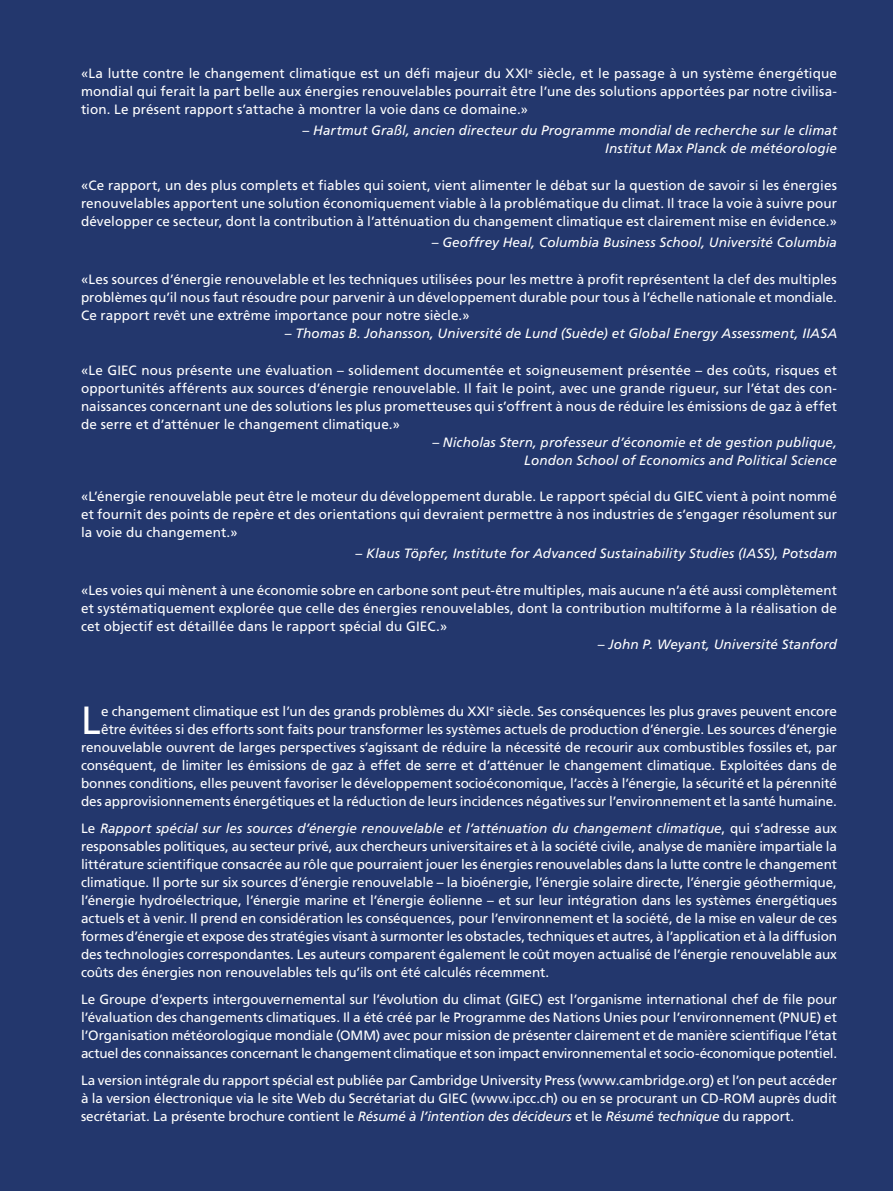
<style>
.page{position:relative;width:893px;height:1191px;background:#23376d}
.page>*{position:absolute;margin:0;border:0;box-sizing:border-box;transform-origin:0 0}
.t1{font:39.3px "Frutiger LT Pro";color:#fff}
.t2{font:13.5px/18px "Frutiger LT Pro";letter-spacing:-.005em;color:#fff;text-align:justify}
.t3{font:italic 13.5px/18px "Frutiger LT Pro";letter-spacing:.005em;color:#fff;text-align:right}
.s1{font-style:italic}
</style>
<div class="page">
<p class="t2" style="left:81px;top:65px;width:758px">«La lutte contre le changement climatique est un défi majeur du XXI<sup>e</sup> siècle, et le passage à un système énergétique mondial qui ferait la part belle aux énergies renouvelables pourrait être l’une des solutions apportées par notre civilisa&shy;tion. Le présent rapport s’attache à montrer la voie dans ce domaine.»</p>
<p class="t3" style="left:303px;top:122px;width:536px">– Hartmut Graßl, ancien directeur du Programme mondial de recherche sur le climat<br>Institut Max Planck de météorologie</p>
<p class="t2" style="left:81px;top:176px;width:757px">«Ce rapport, un des plus complets et fiables qui soient, vient alimenter le débat sur la question de savoir si les énergies renouvelables apportent une solution économiquement viable à la problématique du climat. Il trace la voie à suivre pour développer ce secteur, dont la contribution à l’atténuation du changement climatique est clairement mise en évidence.»</p>
<p class="t3" style="left:432px;top:233px;width:407px">– Geoffrey Heal, Columbia Business School, Université Columbia</p>
<p class="t2" style="left:81px;top:270px;width:757px">«Les sources d’énergie renouvelable et les techniques utilisées pour les mettre à profit représentent la clef des multiples problèmes qu’il nous faut résoudre pour parvenir à un développement durable pour tous à l’échelle nationale et mondiale.<br>Ce rapport revêt une extrême importance pour notre siècle.»</p>
<p class="t3" style="left:285px;top:324px;width:554px">– Thomas B. Johansson, Université de Lund (Suède) et Global Energy Assessment, IIASA</p>
<p class="t2" style="left:81px;top:361px;width:757px">«Le GIEC nous présente une évaluation – solidement documentée et soigneusement présentée – des coûts, risques et opportunités afférents aux sources d’énergie renouvelable. Il fait le point, avec une grande rigueur, sur l’état des con&shy;naissances concernant une des solutions les plus prometteuses qui s’offrent à nous de réduire les émissions de gaz à effet de serre et d’atténuer le changement climatique.»</p>
<p class="t3" style="left:432px;top:433px;width:406px">– Nicholas Stern, professeur d’économie et de gestion publique,<br>London School of Economics and Political Science</p>
<p class="t2" style="left:81px;top:487px;width:757px">«L’énergie renouvelable peut être le moteur du développement durable. Le rapport spécial du GIEC vient à point nommé et fournit des points de repère et des orientations qui devraient permettre à nos industries de s’engager résolument sur la voie du changement.»</p>
<p class="t3" style="left:356px;top:544px;width:483px">– Klaus Töpfer, Institute for Advanced Sustainability Studies (IASS), Potsdam</p>
<p class="t2" style="left:81px;top:581px;width:757px">«Les voies qui mènent à une économie sobre en carbone sont peut-être multiples, mais aucune n’a été aussi complètement et systématiquement explorée que celle des énergies renouvelables, dont la contribution multiforme à la réalisation de cet objectif est détaillée dans le rapport spécial du GIEC.»</p>
<p class="t3" style="left:598px;top:635px;width:241px">– John P. Weyant, Université Stanford</p>
<p class="t2" style="left:81px;top:702px;width:758px;text-align:right">e changement climatique est l’un des grands problèmes du XXI<sup>e</sup> siècle. Ses conséquences les plus graves peuvent encore être évitées si des efforts sont faits pour transformer les systèmes actuels de production d’énergie. Les sources d’énergie renouvelable ouvrent de larges perspectives s’agissant de réduire la nécessité de recourir aux combustibles fossiles et, par conséquent, de limiter les émissions de gaz à effet de serre et d’atténuer le changement climatique. Exploitées dans de bonnes conditions, elles peuvent favoriser le développement socioéconomique, l’accès à l’énergie, la sécurité et la pérennité des approvisionnements énergétiques et la réduction de leurs incidences négatives sur l’environnement et la santé humaine.</p>
<p class="t2" style="left:81px;top:819px;width:758px">Le <span class="s1">Rapport spécial sur les sources d’énergie renouvelable et l’atténuation du changement climatique</span>, qui s’adresse aux responsables politiques, au secteur privé, aux chercheurs universitaires et à la société civile, analyse de manière impartiale la littérature scientifique consacrée au rôle que pourraient jouer les énergies renouvelables dans la lutte contre le changement climatique. Il porte sur six sources d’énergie renouvelable – la bioénergie, l’énergie solaire directe, l’énergie géothermique, l’énergie hydroélectrique, l’énergie marine et l’énergie éolienne – et sur leur intégration dans les systèmes énergétiques actuels et à venir. Il prend en considération les conséquences, pour l’environnement et la société, de la mise en valeur de ces formes d’énergie et expose des stratégies visant à surmonter les obstacles, techniques et autres, à l’application et à la diffusion des technologies correspondantes. Les auteurs comparent également le coût moyen actualisé de l’énergie renouvelable aux coûts des énergies non renouvelables tels qu’ils ont été calculés récemment.</p>
<p class="t2" style="left:81px;top:990px;width:758px">Le Groupe d’experts intergouvernemental sur l’évolution du climat (GIEC) est l’organisme international chef de file pour l’évaluation des changements climatiques. Il a été créé par le Programme des Nations Unies pour l’environnement (PNUE) et l’Organisation météorologique mondiale (OMM) avec pour mission de présenter clairement et de manière scientifique l’état actuel des connaissances concernant le changement climatique et son impact environnemental et socio-économique potentiel.</p>
<p class="t2" style="left:81px;top:1071px;width:757px">La version intégrale du rapport spécial est publiée par Cambridge University Press (www.cambridge.org) et l’on peut accéder à la version électronique via le site Web du Secrétariat du GIEC (www.ipcc.ch) ou en se procurant un CD-ROM auprès dudit secrétariat. La présente brochure contient le <span class="s1">Résumé à l’intention des décideurs</span> et le <span class="s1">Résumé technique</span> du rapport.</p>
<h1 class="t1" style="left:81px;top:697px;width:21px">L</h1>
</div>
